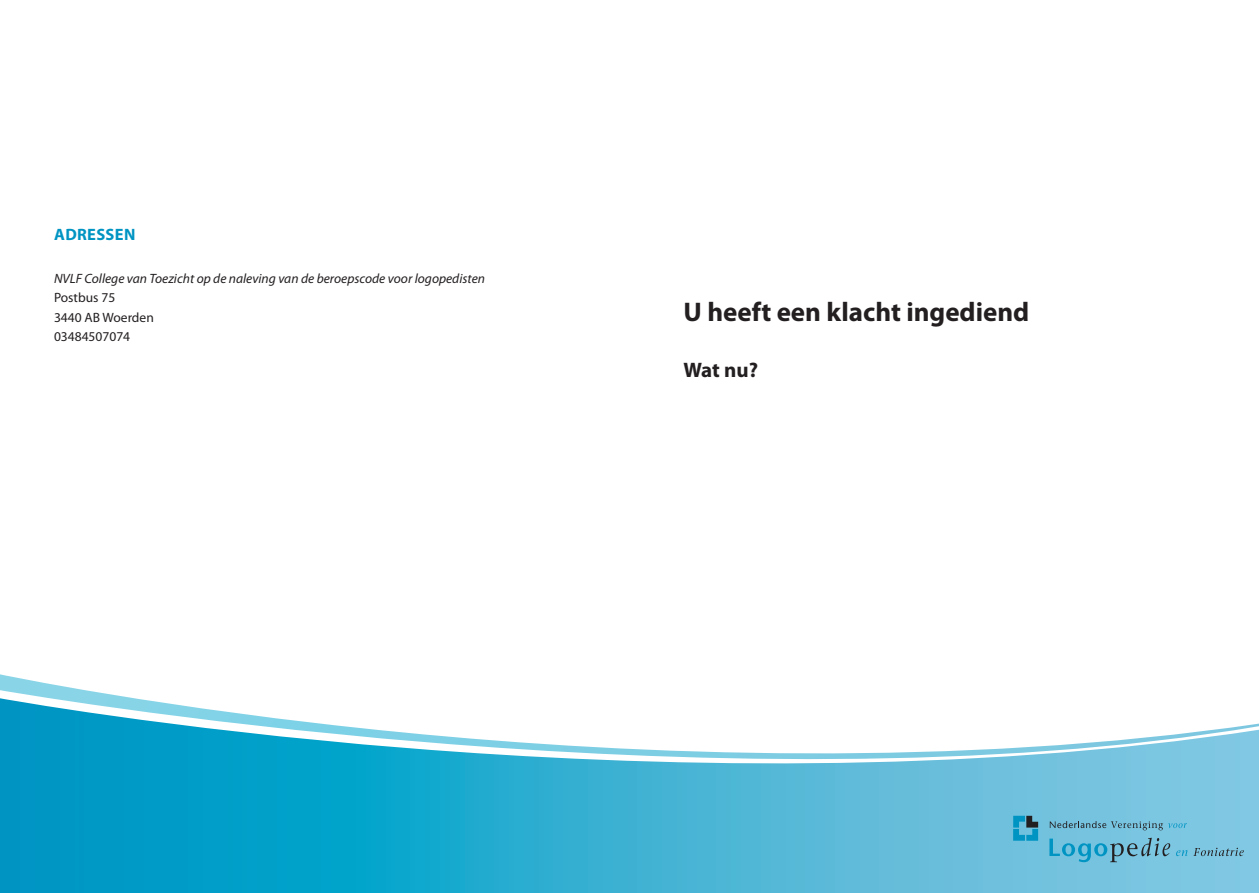
<style>
.page{position:relative;width:1259px;height:893px;background:#fff}
.page>*{position:absolute;margin:0;border:0;box-sizing:border-box;transform-origin:0 0}
.t1{font:700 27px "Myriad Pro";color:#231f20}
.t2{font:700 21px "Myriad Pro";color:#231f20}
.t3{font:700 16.5px "Myriad Pro";letter-spacing:.02em;color:#0094c3}
.t4{font:italic 13.5px "Myriad Pro";color:#231f20}
.t5{font:13.5px/19.5px "Myriad Pro";color:#231f20}
</style>
<div class="page">
<svg style="left:0;top:761px;width:1259px;height:132px;background:#38afd2"></svg>
<svg style="left:1049px;top:838px;width:121px;height:24px;background:#5faeca"></svg>
<svg style="left:1176px;top:850px;width:11px;height:6px"></svg>
<svg style="left:1193px;top:848px;width:50px;height:8px"></svg>
<svg style="left:1049px;top:821px;width:138px;height:9px"></svg>
<svg style="left:1013px;top:816px;width:25px;height:25px"></svg>
<svg style="left:0;top:674px;width:1259px;height:87px"></svg>
<p class="t3" style="left:54px;top:223px;width:83px">Adressen</p>
<p class="t4" style="left:54px;top:270px;width:432px">NVLF College van Toezicht op de naleving van de beroepscode voor logopedisten</p>
<p class="t5" style="left:54px;top:288px;width:101px">Postbus 75<br>3440 AB Woerden<br>03484507074</p>
<h1 class="t1" style="left:683px;top:294px;width:347px">U heeft een klacht ingediend</h1>
<h2 class="t2" style="left:683px;top:356px;width:76px">Wat nu?</h2>
</div>
